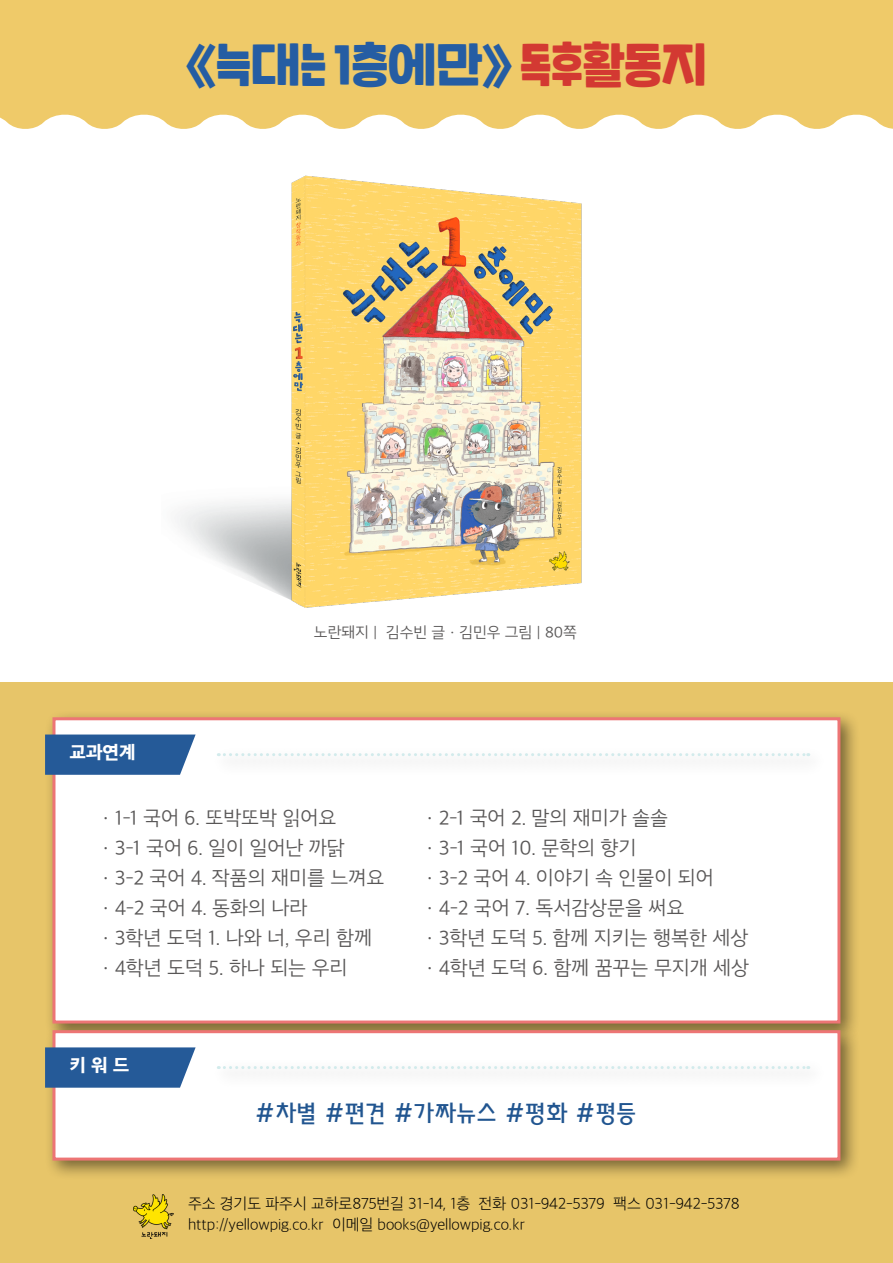
<style>
.page{position:relative;width:893px;height:1263px;background:#fff}
.page>*{position:absolute;margin:0;border:0;box-sizing:border-box;transform-origin:0 0}
.t1{font:49.5px "SD Hoyoyo";color:#255da3}
.t2{font:24px "KBI Zgo M";color:#215590}
.t3{font:19.5px "SD Gothic Neob b Lt";color:#595757}
.t4{font:18px "SD Gothic Neob g Ex Bd";color:#fff}
.t5{font:15px/21px "SD Gothic Neoa b Ult Lt";color:#000}
.t6{font:15px "SD Gothic Neob b Lt";color:#595757}
.s1{color:#d33932}
</style>
<div class="page">
<img style="left:177px;top:175px;width:405px;height:433px">
<div style="left:0;top:0;width:893px;height:130px;background:#efca69"></div>
<div style="left:0;top:682px;width:893px;height:581px;background:#e7c569"></div>
<div style="left:44px;top:709px;width:817px;height:335px;background:#000;opacity:.5"></div>
<div style="left:52px;top:717px;width:788px;height:306px;background:#fff;border:3px solid #ed7575"></div>
<svg style="left:45px;top:734px;width:151px;height:41px;background:#34659f"></svg>
<div style="left:210px;top:745px;width:618px;height:31px;background:#fbfbfb"></div>
<svg style="left:218px;top:753px;width:591px;height:3px"></svg>
<div style="left:44px;top:1022px;width:817px;height:158px;background:#000;opacity:.5"></div>
<div style="left:52px;top:1030px;width:788px;height:130px;background:#fff;border:3px solid #ed7575"></div>
<svg style="left:45px;top:1047px;width:151px;height:41px;background:#34659f"></svg>
<div style="left:210px;top:1058px;width:618px;height:31px;background:#fbfbfb"></div>
<svg style="left:218px;top:1066px;width:591px;height:3px"></svg>
<img style="left:134px;top:1195px;width:39px;height:43px">
<svg style="left:0;top:114px;width:893px;height:16px"></svg>
<h1 class="t1" style="left:187px;top:37px;width:521px">《늑대는 1층에만》 <span class="s1">독후활동지</span></h1>
<p class="t4" style="left:70px;top:744px;width:68px">교과연계</p>
<p class="t6" style="left:314px;top:625px;width:265px">노란돼지 | 김수빈 글ㆍ김민우 그림 | 80쪽</p>
<p class="t3" style="left:97px;top:808px;width:241px">ㆍ1-1 국어 6. 또박또박 읽어요</p>
<p class="t3" style="left:421px;top:808px;width:249px">ㆍ2-1 국어 2. 말의 재미가 솔솔</p>
<p class="t3" style="left:97px;top:838px;width:250px">ㆍ3-1 국어 6. 일이 일어난 까닭</p>
<p class="t3" style="left:421px;top:838px;width:217px">ㆍ3-1 국어 10. 문학의 향기</p>
<p class="t3" style="left:97px;top:868px;width:289px">ㆍ3-2 국어 4. 작품의 재미를 느껴요</p>
<p class="t3" style="left:421px;top:868px;width:294px">ㆍ3-2 국어 4. 이야기 속 인물이 되어</p>
<p class="t3" style="left:97px;top:898px;width:212px">ㆍ4-2 국어 4. 동화의 나라</p>
<p class="t3" style="left:421px;top:898px;width:265px">ㆍ4-2 국어 7. 독서감상문을 써요</p>
<p class="t3" style="left:97px;top:928px;width:277px">ㆍ3학년 도덕 1. 나와 너, 우리 함께</p>
<p class="t3" style="left:421px;top:928px;width:329px">ㆍ3학년 도덕 5. 함께 지키는 행복한 세상</p>
<p class="t3" style="left:97px;top:958px;width:252px">ㆍ4학년 도덕 5. 하나 되는 우리</p>
<p class="t3" style="left:421px;top:958px;width:330px">ㆍ4학년 도덕 6. 함께 꿈꾸는 무지개 세상</p>
<p class="t4" style="left:70px;top:1056px;width:61px">키 워 드</p>
<p class="t2" style="left:255px;top:1094px;width:383px">#차별 #편견 #가짜뉴스 #평화 #평등</p>
<p class="t5" style="left:188px;top:1193px;width:553px">주소 경기도 파주시 교하로875번길 31-14, 1층 전화 031-942-5379 팩스 031-942-5378 http://yellowpig.co.kr 이메일 books@yellowpig.co.kr</p>
</div>
